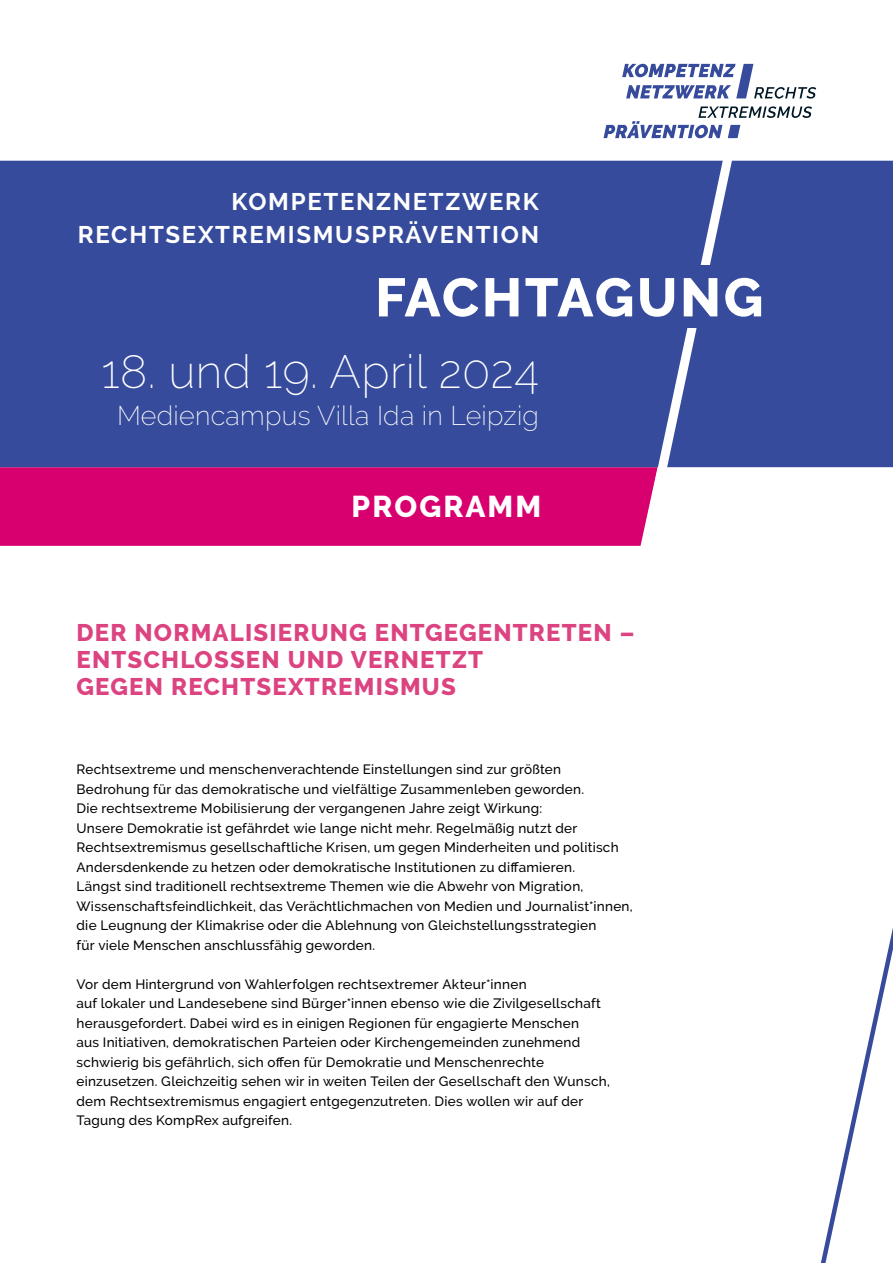
<style>
.page{position:relative;width:893px;height:1263px;background:#fff}
.page>*{position:absolute;margin:0;border:0;box-sizing:border-box;transform-origin:0 0}
.t1{font:800 54px "Raleway";letter-spacing:.05em;color:#fff}
.t2{font:200 46.5px "Raleway";letter-spacing:.01em;color:#fff}
.t3{font:800 30px "Raleway";letter-spacing:.07em;color:#fff}
.t4{font:200 27px "Raleway";letter-spacing:.01em;color:#fff}
.t5{font:800 24px/27px "Raleway";letter-spacing:.05em;color:#dc4381}
.t6{font:700 24px/33px "Raleway";letter-spacing:.07em;color:#fff;text-align:right}
.t7{font:500 13.5px/19.5px "Raleway";letter-spacing:.02em;color:#000}
</style>
<div class="page">
<div style="left:0;top:467px;width:632px;height:79px;background:#d7006e"></div>
<div style="left:0;top:161px;width:893px;height:306px;background:#364b9b"></div>
<svg style="left:632px;top:138px;width:116px;height:408px"></svg>
<div style="left:375px;top:266px;width:441px;height:62px;background:#364b9b"></div>
<svg style="left:622px;top:64px;width:194px;height:35px"></svg>
<svg style="left:603px;top:106px;width:209px;height:32px"></svg>
<svg style="left:821px;top:928px;width:72px;height:335px"></svg>
<h3 class="t6" style="left:78px;top:185px;width:463px">KOMPETENZNETZWERK<br>RECHTSEXTREMISMUSPRÄVENTION</h3>
<h1 class="t1" style="left:375px;top:267px;width:389px">FACHTAGUNG</h1>
<h2 class="t2" style="left:101px;top:344px;width:439px">18. und 19. April 2024</h2>
<h3 class="t4" style="left:117px;top:400px;width:423px">Mediencampus Villa Ida in Leipzig</h3>
<h3 class="t3" style="left:352px;top:490px;width:191px">PROGRAMM</h3>
<h3 class="t5" style="left:77px;top:619px;width:559px">DER NORMALISIERUNG ENTGEGENTRETEN –<br>ENTSCHLOSSEN UND VERNETZT<br>GEGEN RECHTSEXTREMISMUS</h3>
<p class="t7" style="left:77px;top:760px;width:558px">Rechtsextreme und menschenverachtende Einstellungen sind zur größten Bedrohung für das demokratische und vielfältige Zusammenleben geworden.<br>Die rechtsextreme Mobilisierung der vergangenen Jahre zeigt Wirkung:<br>Unsere Demokratie ist gefährdet wie lange nicht mehr. Regelmäßig nutzt der Rechtsextremismus gesellschaftliche Krisen, um gegen Minderheiten und politisch Andersdenkende zu hetzen oder demokratische Institutionen zu diffamieren.<br>Längst sind traditionell rechtsextreme Themen wie die Abwehr von Migration, Wissenschaftsfeindlichkeit, das Verächtlichmachen von Medien und Journalist*innen, die Leugnung der Klimakrise oder die Ablehnung von Gleichstellungsstrategien<br>für viele Menschen anschlussfähig geworden.</p>
<p class="t7" style="left:77px;top:974px;width:535px">Vor dem Hintergrund von Wahlerfolgen rechtsextremer Akteur*innen<br>auf lokaler und Landesebene sind Bürger*innen ebenso wie die Zivilgesellschaft herausgefordert. Dabei wird es in einigen Regionen für engagierte Menschen<br>aus Initiativen, demokratischen Parteien oder Kirchengemeinden zunehmend schwierig bis gefährlich, sich offen für Demokratie und Menschenrechte einzusetzen. Gleichzeitig sehen wir in weiten Teilen der Gesellschaft den Wunsch, dem Rechtsextremismus engagiert entgegenzutreten. Dies wollen wir auf der Tagung des KompRex aufgreifen.</p>
</div>
